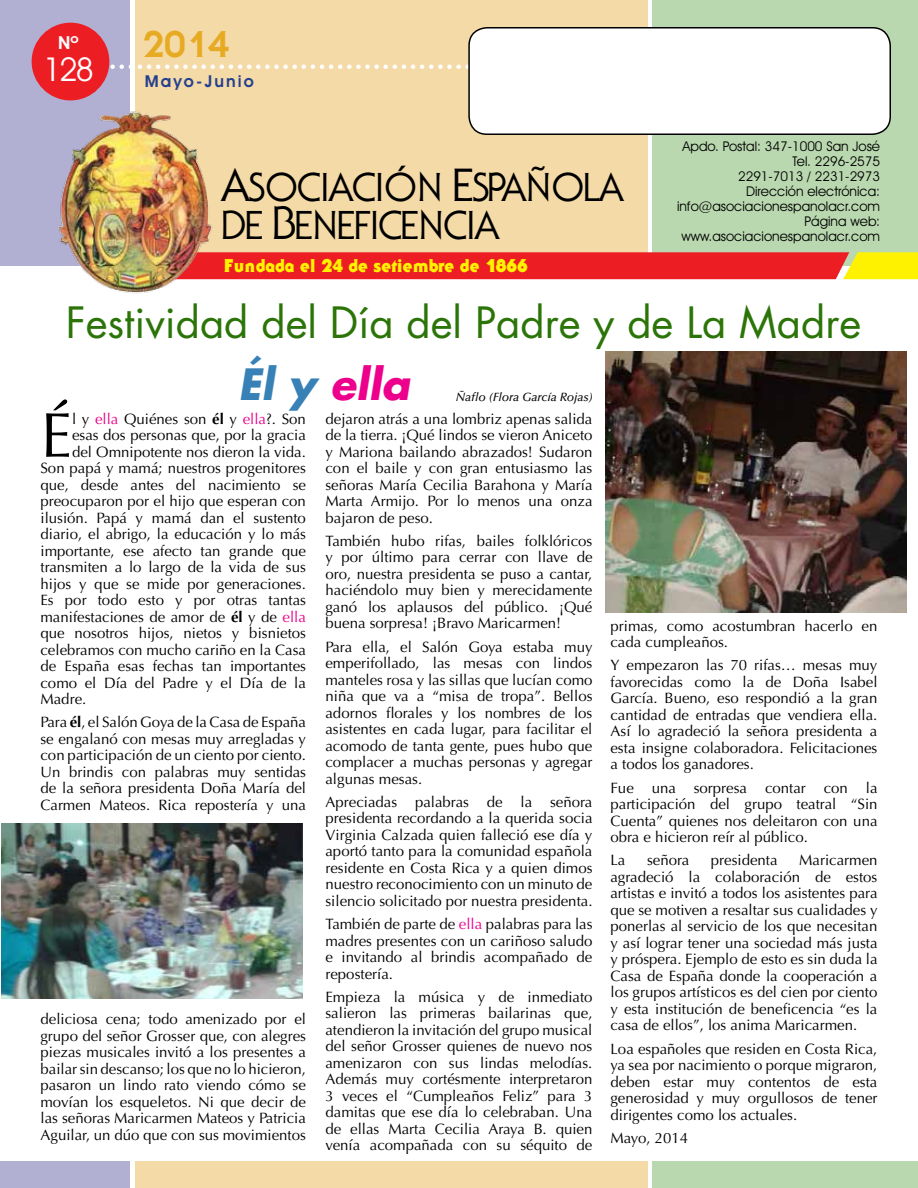
<style>
.page{position:relative;width:918px;height:1188px;background:#fff}
.page>*{position:absolute;margin:0;border:0;box-sizing:border-box;transform-origin:0 0}
.t1{font:63.15px "Optima LT Std";color:#000}
.t2{font:42px/62.2px "Futura";color:#2b7407}
.t3{font:39px/37.5px "Ubiq Gothic SSK";color:#000}
.t4{font:36px "Ubiq Gothic Black SSK";color:#e6ab23}
.t5{font:33px "Avant Garde IT Cby BT";color:#fff}
.t6{font:700 18px "Ubiq Gothic Black SSK";color:#fff200}
.t7{font:600 18px "Avant Garde IT Cby BT";color:#fff}
.t8{font:600 16.5px "Avant Garde IT Cby BT";letter-spacing:.125em;color:#25408f}
.t9{font:15px/16.5px "Optima LT Std";color:#000;text-align:justify}
.t10{font:13.5px/15px "Avant Garde IT Cby BT";color:#000;text-align:right}
.t11{font:italic 500 12px "Optima LT Std";color:#000}
.s1{font-size:45px}
.s2{font-weight:700;font-style:italic;color:#3881b7}
.s3{font-weight:700;font-style:italic;color:#ec008c}
.s4{color:#ec008c}
.s5{font-weight:700}
</style>
<div class="page">
<div style="left:135px;top:0;width:512px;height:266px;background:#f4daa7"></div>
<div style="left:135px;top:1161px;width:512px;height:27px;background:#f4daa7"></div>
<div style="left:0;top:0;width:130px;height:266px;background:#b1b0d2"></div>
<div style="left:0;top:1161px;width:130px;height:27px;background:#b1b0d2"></div>
<div style="left:652px;top:0;width:266px;height:266px;background:#b9d8af"></div>
<div style="left:652px;top:1161px;width:266px;height:27px;background:#b9d8af"></div>
<svg style="left:220px;top:252px;width:698px;height:27px;background:#ee3524"></svg>
<svg style="left:108px;top:64px;width:360px;height:5px"></svg>
<img style="left:58px;top:111px;width:162px;height:183px">
<div style="left:32px;top:23px;width:77px;height:77px;background:#ed1d24;border-radius:50%"></div>
<div style="left:469px;top:28px;width:421px;height:106px;background:#fff;border-radius:18px"></div>
<div style="left:468px;top:27px;width:423px;height:108px;border:2px solid #000;border-radius:18px"></div>
<img style="left:2px;top:824px;width:301px;height:175px">
<img style="left:606px;top:352px;width:300px;height:260px">
<p class="t7" style="left:58px;top:32px;width:22px">Nº</p>
<h3 class="t5" style="left:43px;top:49px;width:52px">128</h3>
<h3 class="t4" style="left:143px;top:22px;width:88px">2014</h3>
<p class="t8" style="left:145px;top:71px;width:111px">Mayo-Junio</p>
<p class="t10" style="left:677px;top:138px;width:205px">Apdo. Postal: 347-1000 San José<br>Tel. 2296-2575<br>2291-7013 / 2231-2973<br>Dirección electrónica: info@asociacionespanolacr.com<br>Página web: www.asociacionespanolacr.com</p>
<h3 class="t3" style="left:222px;top:168px;width:402px"><span class="s1">A</span>SOCIACIÓN <span class="s1">E</span>SPAÑOLA<br>DE <span class="s1">B</span>ENEFICENCIA</h3>
<p class="t6" style="left:224px;top:255px;width:305px">Fundada el 24 de setiembre de 1866</p>
<h2 class="t2" style="left:238px;top:291px;width:625px;text-indent:-172px">Festividad del Día del Padre y de La Madre<br><span class="s2">Él y</span> <span class="s3">ella</span></h2>
<p class="t11" style="left:456px;top:390px;width:138px">Ñaflo (Flora García Rojas)</p>
<h1 class="t1" style="left:40px;top:399px;width:33px">É</h1>
<p class="t9" style="left:325px;top:410px;width:269px">dejaron atrás a una lombriz apenas salida de la tierra. ¡Qué lindos se vieron Aniceto y Mariona bailando abrazados! Sudaron con el baile y con gran entusiasmo las señoras María Cecilia Barahona y María Marta Armijo. Por lo menos una onza bajaron de peso.</p>
<p class="t9" style="left:325px;top:533px;width:269px">También hubo rifas, bailes folklóricos y por último para cerrar con llave de oro, nuestra presidenta se puso a cantar, haciéndolo muy bien y merecidamente ganó los aplausos del público. ¡Qué buena sorpresa! ¡Bravo Maricarmen!</p>
<p class="t9" style="left:325px;top:638px;width:269px">Para ella, el Salón Goya estaba muy emperifollado, las mesas con lindos manteles rosa y las sillas que lucían como niña que va a “misa de tropa”. Bellos adornos florales y los nombres de los asistentes en cada lugar, para facilitar el acomodo de tanta gente, pues hubo que complacer a muchas personas y agregar algunas mesas.</p>
<p class="t9" style="left:325px;top:794px;width:269px">Apreciadas palabras de la señora presidenta recordando a la querida socia Virginia Calzada quien falleció ese día y aportó tanto para la comunidad española residente en Costa Rica y a quien dimos nuestro reconocimiento con un minuto de silencio solicitado por nuestra presidenta.</p>
<p class="t9" style="left:325px;top:916px;width:269px">También de parte de <span class="s4">ella</span> palabras para las madres presentes con un cariñoso saludo e invitando al brindis acompañado de repostería.</p>
<p class="t9" style="left:325px;top:989px;width:269px">Empieza la música y de inmediato salieron las primeras bailarinas que, atendieron la invitación del grupo musical del señor Grosser quienes de nuevo nos amenizaron con sus lindas melodías.<br>Además muy cortésmente interpretaron 3 veces el “Cumpleaños Feliz” para 3 damitas que ese día lo celebraban. Una de ellas Marta Cecilia Araya B. quien venía acompañada con su séquito de</p>
<p class="t9" style="left:72px;top:410px;width:235px">l y <span class="s4">ella</span> Quiénes son <span class="s5">él</span> y <span class="s4">ella</span>?. Son</p>
<p class="t9" style="left:72px;top:427px;width:235px">esas dos personas que, por la gracia</p>
<p class="t9" style="left:72px;top:443px;width:235px">del Omnipotente nos dieron la vida.</p>
<p class="t9" style="left:40px;top:460px;width:267px">Son papá y mamá; nuestros progenitores</p>
<p class="t9" style="left:40px;top:476px;width:267px">que, desde antes del nacimiento se</p>
<p class="t9" style="left:40px;top:493px;width:267px">preocuparon por el hijo que esperan con</p>
<p class="t9" style="left:40px;top:509px;width:267px">ilusión. Papá y mamá dan el sustento</p>
<p class="t9" style="left:40px;top:526px;width:267px">diario, el abrigo, la educación y lo más</p>
<p class="t9" style="left:40px;top:542px;width:267px">importante, ese afecto tan grande que</p>
<p class="t9" style="left:40px;top:559px;width:267px">transmiten a lo largo de la vida de sus</p>
<p class="t9" style="left:40px;top:575px;width:267px">hijos y que se mide por generaciones.</p>
<p class="t9" style="left:40px;top:592px;width:267px">Es por todo esto y por otras tantas</p>
<p class="t9" style="left:40px;top:608px;width:267px">manifestaciones de amor de <span class="s5">él</span> y de <span class="s4">ella</span></p>
<p class="t9" style="left:40px;top:625px;width:267px">que nosotros hijos, nietos y bisnietos</p>
<p class="t9" style="left:40px;top:641px;width:267px">celebramos con mucho cariño en la Casa</p>
<p class="t9" style="left:40px;top:658px;width:267px">de España esas fechas tan importantes</p>
<p class="t9" style="left:40px;top:674px;width:267px">como el Día del Padre y el Día de la</p>
<p class="t9" style="left:40px;top:691px;width:47px">Madre.</p>
<p class="t9" style="left:40px;top:714px;width:267px">Para <span class="s5">él</span>, el Salón Goya de la Casa de España se engalanó con mesas muy arregladas y con participación de un ciento por ciento.<br>Un brindis con palabras muy sentidas de la señora presidenta Doña María del Carmen Mateos. Rica repostería y una</p>
<p class="t9" style="left:610px;top:617px;width:268px">primas, como acostumbran hacerlo en cada cumpleaños.</p>
<p class="t9" style="left:610px;top:657px;width:269px">Y empezaron las 70 rifas… mesas muy favorecidas como la de Doña Isabel García. Bueno, eso respondió a la gran cantidad de entradas que vendiera ella.<br>Así lo agradeció la señora presidenta a esta insigne colaboradora. Felicitaciones a todos los ganadores.</p>
<p class="t9" style="left:610px;top:779px;width:269px">Fue una sorpresa contar con la participación del grupo teatral “Sin Cuenta” quienes nos deleitaron con una obra e hicieron reír al público.</p>
<p class="t9" style="left:610px;top:852px;width:16px">La</p>
<p class="t9" style="left:647px;top:852px;width:44px">señora</p>
<p class="t9" style="left:711px;top:852px;width:68px">presidenta</p>
<p class="t9" style="left:610px;top:852px;width:269px;text-indent:189px">Maricarmen agradeció la colaboración de estos artistas e invitó a todos los asistentes para que se motiven a resaltar sus cualidades y ponerlas al servicio de los que necesitan y así lograr tener una sociedad más justa y próspera. Ejemplo de esto es sin duda la Casa de España donde la cooperación a los grupos artísticos es del cien por ciento y esta institución de beneficencia “es la casa de ellos”, los anima Maricarmen.</p>
<p class="t9" style="left:610px;top:1040px;width:269px">Loa españoles que residen en Costa Rica, ya sea por nacimiento o porque migraron, deben estar muy contentos de esta generosidad y muy orgullosos de tener dirigentes como los actuales.</p>
<p class="t9" style="left:610px;top:1130px;width:79px">Mayo, 2014</p>
<p class="t9" style="left:40px;top:1011px;width:267px">deliciosa cena; todo amenizado por el grupo del señor Grosser que, con alegres piezas musicales invitó a los presentes a bailar sin descanso; los que no lo hicieron, pasaron un lindo rato viendo cómo se movían los esqueletos. Ni que decir de las señoras Maricarmen Mateos y Patricia Aguilar, un dúo que con sus movimientos</p>
</div>
